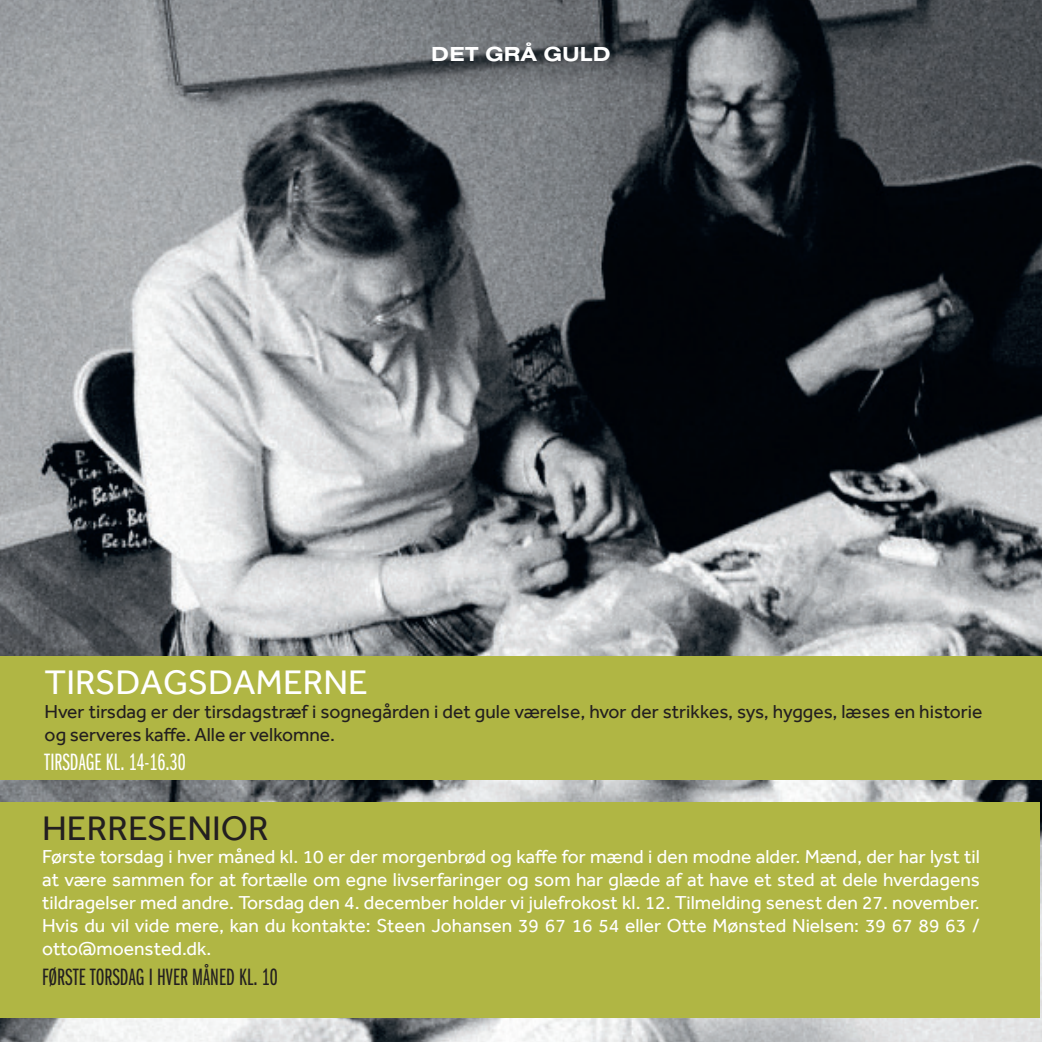
<style>
.page{position:relative;width:1042px;height:1042px;background:#fff}
.page>*{position:absolute;margin:0;border:0;box-sizing:border-box;transform-origin:0 0}
.t1{font:35px "Effra";color:#fff}
.t2{font:35px "Effra";color:#231f20}
.t3{font:24.5px "Franklin Gothic URW Ext Com D Boo";color:#231f20}
.t4{font:24.5px "Franklin Gothic URW Ext Com D Boo";color:#fff}
.t5{font:700 21px "Nimbus San Ext";color:#fff}
.t6{font:19.25px/23.1px "Effra";color:#fff;text-align:justify}
.t7{font:19.25px/23.1px "Effra";color:#231f20}
</style>
<div class="page">
<img style="left:0;top:0;width:1042px;height:1042px">
<div style="left:0;top:802px;width:1039px;height:215px;background:#b0b644"></div>
<div style="left:0;top:656px;width:1042px;height:124px;background:#b0b644"></div>
<p class="t5" style="left:431px;top:42px;width:181px">DET GRÅ GULD</p>
<p class="t1" style="left:45px;top:662px;width:325px">TIRSDAGSDAMERNE</p>
<p class="t7" style="left:45px;top:699px;width:939px">Hver tirsdag er der tirsdagstræf i sognegården i det gule værelse, hvor der strikkes, sys, hygges, læses en historie og serveres kaffe. Alle er velkomne.</p>
<p class="t4" style="left:45px;top:749px;width:142px">TIRSDAGE KL. 14-16.30</p>
<p class="t2" style="left:42px;top:807px;width:228px">HERRESENIOR</p>
<p class="t6" style="left:42px;top:844px;width:939px">Første torsdag i hver måned kl. 10 er der morgenbrød og kaffe for mænd i den modne alder. Mænd, der har lyst til at være sammen for at fortælle om egne livserfaringer og som har glæde af at have et sted at dele hverdagens tildragelser med andre. Torsdag den 4. december holder vi julefrokost kl. 12. Tilmelding senest den 27. november.<br>Hvis du vil vide mere, kan du kontakte: Steen Johansen 39 67 16 54 eller Otte Mønsted Nielsen: 39 67 89 63 / otto@moensted.dk.</p>
<p class="t3" style="left:42px;top:963px;width:237px">FØRSTE TORSDAG I HVER MÅNED KL. 10</p>
</div>
